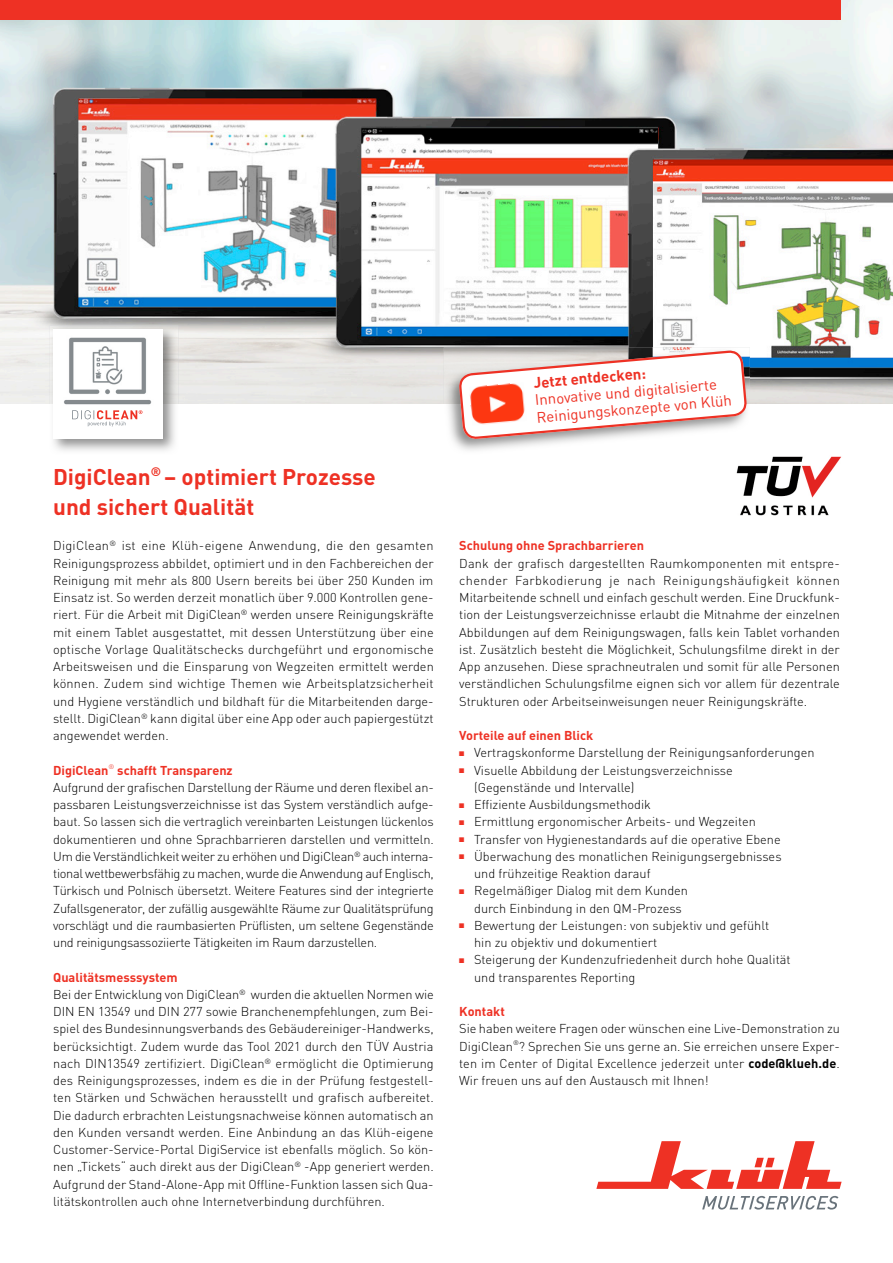
<style>
.page{position:relative;width:893px;height:1263px;background:#fff}
.page>*{position:absolute;margin:0;border:0;box-sizing:border-box;transform-origin:0 0}
.t1{font:700 22.5px/30px "DIN";color:#ee3124}
.t2{font:15px/17.2px "DIN";color:#ee3124}
.t3{font:700 15px "DIN";color:#ee3124}
.t4{font:300 12.75px/17.2px "DIN";color:#000}
.t5{font:300 12.75px/17.2px "DIN";letter-spacing:-.02em;color:#000}
.t6{font:700 12.75px "DIN";color:#ee3124}
.s1{font-weight:700;color:#ee3124}
.s2{color:#ee3124}
.s3{font-weight:700}
</style>
<div class="page">
<img style="left:0;top:0;width:893px;height:404px">
<div style="left:0;top:0;width:840px;height:19px;background:#ee3124"></div>
<img style="left:50px;top:325px;width:128px;height:126px">
<div style="left:53px;top:329px;width:110px;height:110px;background:#fff"></div>
<svg style="left:702px;top:1196px;width:136px;height:13px"></svg>
<svg style="left:596px;top:1141px;width:246px;height:48px"></svg>
<img style="left:444px;top:347px;width:306px;height:104px">
<svg style="left:459px;top:350px;width:288px;height:89px"></svg>
<img style="left:469px;top:382px;width:58px;height:43px">
<img style="left:64px;top:337px;width:88px;height:68px">
<svg style="left:72px;top:410px;width:70px;height:16px"></svg>
<img style="left:736px;top:456px;width:105px;height:60px">
<h1 class="t1" style="left:53px;top:461px;width:324px">DigiClean<sup>®</sup> – optimiert Prozesse und sichert Qualität</h1>
<p class="t4" style="left:53px;top:537px;width:382px;text-align:justify">DigiClean<sup>®</sup> ist eine Klüh-eigene Anwendung, die den gesamten Reinigungsprozess abbildet, optimiert und in den Fachbereichen der Reinigung mit mehr als 800 Usern bereits bei über 250 Kunden im Einsatz ist. So werden derzeit monatlich über 9.000 Kontrollen gene&shy;riert. Für die Arbeit mit DigiClean<sup>®</sup> werden unsere Reinigungskräfte mit einem Tablet ausgestattet, mit dessen Unterstützung über eine optische Vorlage Qualitätschecks durchgeführt und ergonomische Arbeitsweisen und die Einsparung von Wegzeiten ermittelt werden können. Zudem sind wichtige Themen wie Arbeitsplatzsicherheit und Hygiene verständlich und bildhaft für die Mitarbeitenden darge&shy;stellt. DigiClean<sup>®</sup> kann digital über eine App oder auch papiergestützt angewendet werden.</p>
<p class="t5" style="left:53px;top:761px;width:382px"><span class="s1">DigiClean</span><sup>®</sup> <span class="s1">schafft Transparenz<br></span>Aufgrund der grafischen Darstellung der Räume und deren flexibel an&shy;passbaren Leistungsverzeichnisse ist das System verständlich aufge&shy;baut. So lassen sich die vertraglich vereinbarten Leistungen lückenlos dokumentieren und ohne Sprachbarrieren darstellen und vermitteln.<br>Um die Verständlichkeit weiter zu erhöhen und DigiClean<sup>®</sup> auch interna&shy;tional wettbewerbsfähig zu machen, wurde die Anwendung auf Englisch, Türkisch und Polnisch übersetzt. Weitere Features sind der integrierte Zufallsgenerator, der zufällig ausgewählte Räume zur Qualitätsprüfung vorschlägt und die raumbasierten Prüflisten, um seltene Gegenstände und reinigungsassoziierte Tätigkeiten im Raum darzustellen.</p>
<p class="t4" style="left:53px;top:968px;width:382px"><span class="s1">Qualitätsmesssystem<br></span>Bei der Entwicklung von DigiClean<sup>®</sup> wurden die aktuellen Normen wie DIN EN 13549 und DIN 277 sowie Branchenempfehlungen, zum Bei&shy;spiel des Bundesinnungsverbands des Gebäudereiniger-Handwerks, berücksichtigt. Zudem wurde das Tool 2021 durch den TÜV Austria nach DIN13549 zertifiziert. DigiClean<sup>®</sup> ermöglicht die Optimierung des Reinigungsprozesses, indem es die in der Prüfung festgestell&shy;ten Stärken und Schwächen herausstellt und grafisch aufbereitet.<br>Die dadurch erbrachten Leistungsnachweise können automatisch an den Kunden versandt werden. Eine Anbindung an das Klüh-eigene Customer-Service-Portal DigiService ist ebenfalls möglich. So kön&shy;nen „Tickets“ auch direkt aus der DigiClean<sup>®</sup> -App generiert werden.<br>Aufgrund der Stand-Alone-App mit Offline-Funktion lassen sich Qua&shy;litätskontrollen auch ohne Internetverbindung durchführen.</p>
<p class="t3" style="left:533px;top:373px;width:117px;rotate:-5deg">Jetzt entdecken:</p>
<p class="t2" style="left:534px;top:391px;width:197px;rotate:-5deg">Innovative und digitalisierte<br>Reinigungskonzepte von Klüh</p>
<p class="t6" style="left:459px;top:537px;width:186px">Schulung ohne Sprachbarrieren</p>
<p class="t4" style="left:459px;top:554px;width:382px;text-align:justify">Dank der grafisch dargestellten Raumkomponenten mit entspre&shy;chender Farbkodierung je nach Reinigungshäufigkeit können Mitarbeitende schnell und einfach geschult werden. Eine Druckfunk&shy;tion der Leistungsverzeichnisse erlaubt die Mitnahme der einzelnen Abbildungen auf dem Reinigungswagen, falls kein Tablet vorhanden ist. Zusätzlich besteht die Möglichkeit, Schulungsfilme direkt in der App anzusehen. Diese sprachneutralen und somit für alle Personen verständlichen Schulungsfilme eignen sich vor allem für dezentrale Strukturen oder Arbeitseinweisungen neuer Reinigungskräfte.</p>
<p class="t6" style="left:459px;top:727px;width:136px">Vorteile auf einen Blick</p>
<p class="t4" style="left:459px;top:744px;width:357px"><span class="s2">■</span> Vertragskonforme Darstellung der Reinigungsanforderungen</p>
<p class="t4" style="left:474px;top:761px;width:260px;text-indent:-15px"><span class="s2">■</span> Visuelle Abbildung der Leistungsverzeichnisse (Gegenstände und Intervalle)</p>
<p class="t4" style="left:459px;top:796px;width:193px"><span class="s2">■</span> Effiziente Ausbildungsmethodik</p>
<p class="t4" style="left:459px;top:813px;width:298px"><span class="s2">■</span> Ermittlung ergonomischer Arbeits- und Wegzeiten</p>
<p class="t4" style="left:459px;top:830px;width:323px"><span class="s2">■</span> Transfer von Hygienestandards auf die operative Ebene</p>
<p class="t4" style="left:474px;top:847px;width:309px;text-indent:-15px"><span class="s2">■</span> Überwachung des monatlichen Reinigungsergebnisses und frühzeitige Reaktion darauf</p>
<p class="t4" style="left:474px;top:882px;width:215px;text-indent:-15px"><span class="s2">■</span> Regelmäßiger Dialog mit dem Kunden durch Einbindung in den QM-Prozess</p>
<p class="t4" style="left:474px;top:916px;width:297px;text-indent:-15px"><span class="s2">■</span> Bewertung der Leistungen: von subjektiv und gefühlt hin zu objektiv und dokumentiert</p>
<p class="t4" style="left:474px;top:951px;width:318px;text-indent:-15px"><span class="s2">■</span> Steigerung der Kundenzufriedenheit durch hohe Qualität und transparentes Reporting</p>
<p class="t6" style="left:459px;top:1003px;width:47px">Kontakt</p>
<p class="t4" style="left:459px;top:1020px;width:382px;text-align:justify">Sie haben weitere Fragen oder wünschen eine Live-Demonstration zu DigiClean<sup>®</sup>? Sprechen Sie uns gerne an. Sie erreichen unsere Exper&shy;ten im Center of Digital Excellence jederzeit unter <span class="s3">code@klueh.de</span>.<br>Wir freuen uns auf den Austausch mit Ihnen!</p>
</div>
